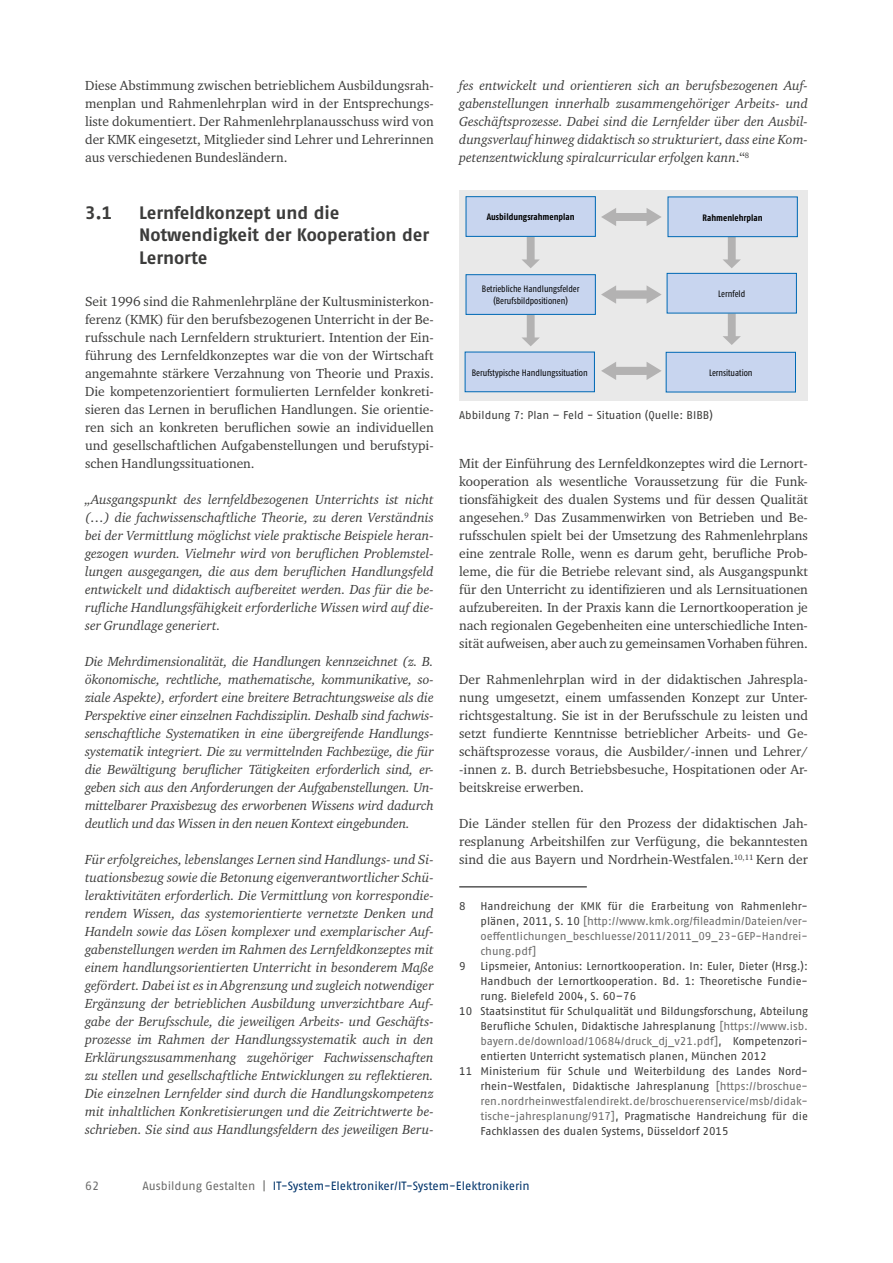
<style>
.page{position:relative;width:893px;height:1263px;background:#fff}
.page>*{position:absolute;margin:0;border:0;box-sizing:border-box;transform-origin:0 0}
.id262{font:700 18px/22.5px "Fago Pro";letter-spacing:-.005em;color:#3c3c3b}
.id252{font:italic 13.5px/18px "Charter ITC Pro";color:#3c3c3b;text-align:justify}
.id251{font:13.5px/18px "Charter ITC Pro";color:#3c3c3b;text-align:justify}
.id252-2{font:13.5px/18px "Charter ITC Pro";color:#3c3c3b;text-align:justify}
.t1{font:12px "Fago Pro";letter-spacing:-.005em;color:#00336a}
.t2{font:12px "Fago Pro";color:#6b6b6a}
.id250{font:11.25px/15px "Fago Pro";letter-spacing:-.005em;color:#3c3c3b;text-align:justify}
.id250-2{font:11.25px/15px "Fago Pro";letter-spacing:.005em;color:#6b6b6a;text-align:justify}
.id266{font:11.25px "Fago Pro";color:#3c3c3b}
.t3{font:condensed 9.3px/12px "Fago Pro";color:#000;text-align:center}
.t4{font:700 condensed 9.3px "Fago Pro";letter-spacing:.005em;color:#000}
.s1{font-style:normal}
.s2{color:#3c3c3b}
.s3{color:#6b6b6a}
</style>
<div class="page">
<hr style="left:459px;top:887px;width:128px;height:1px;background:#000">
<div style="left:459px;top:190px;width:349px;height:211px;background:#e9e9e9"></div>
<svg style="left:601px;top:208px;width:60px;height:18px"></svg>
<svg style="left:601px;top:285px;width:61px;height:19px"></svg>
<svg style="left:601px;top:362px;width:61px;height:18px"></svg>
<svg style="left:522px;top:237px;width:18px;height:31px"></svg>
<svg style="left:723px;top:237px;width:18px;height:31px"></svg>
<svg style="left:723px;top:314px;width:18px;height:31px"></svg>
<svg style="left:522px;top:315px;width:18px;height:31px"></svg>
<div style="left:466px;top:197px;width:129px;height:39px;background:#c8d5ef"></div>
<div style="left:466px;top:196px;width:130px;height:41px;border:1px solid #0069b4"></div>
<div style="left:466px;top:275px;width:129px;height:39px;background:#c8d5ef"></div>
<div style="left:466px;top:274px;width:130px;height:41px;border:1px solid #0069b4"></div>
<div style="left:465px;top:352px;width:129px;height:40px;background:#c8d5ef"></div>
<div style="left:465px;top:352px;width:130px;height:40px;border:1px solid #0069b4"></div>
<div style="left:667px;top:273px;width:129px;height:40px;background:#c8d5ef"></div>
<div style="left:667px;top:273px;width:130px;height:41px;border:1px solid #0069b4"></div>
<div style="left:666px;top:352px;width:129px;height:40px;background:#c8d5ef"></div>
<div style="left:666px;top:352px;width:130px;height:40px;border:1px solid #0069b4"></div>
<div style="left:668px;top:197px;width:129px;height:40px;background:#c8d5ef"></div>
<div style="left:667px;top:196px;width:131px;height:41px;border:1px solid #0069b4"></div>
<p class="id252-2" style="left:85px;top:76px;width:350px">Diese Abstimmung zwischen betrieblichem Ausbildungsrah&shy;menplan und Rahmenlehrplan wird in der Entsprechungs&shy;liste dokumentiert. Der Rahmenlehrplanausschuss wird von der KMK eingesetzt, Mitglieder sind Lehrer und Lehrerinnen aus verschiedenen Bundesländern.</p>
<h2 class="id262" style="left:85px;top:201px;width:29px">3.1</h2>
<h2 class="id262" style="left:139px;top:201px;width:292px">Lernfeldkonzept und die<br>Notwendigkeit der Kooperation der<br>Lernorte</h2>
<p class="id251" style="left:85px;top:292px;width:350px">Seit 1996 sind die Rahmenlehrpläne der Kultusministerkon&shy;ferenz (KMK) für den berufsbezogenen Unterricht in der Be&shy;rufsschule nach Lernfeldern strukturiert. Intention der Ein&shy;führung des Lernfeldkonzeptes war die von der Wirtschaft angemahnte stärkere Verzahnung von Theorie und Praxis.<br>Die kompetenzorientiert formulierten Lernfelder konkreti&shy;sieren das Lernen in beruflichen Handlungen. Sie orientie&shy;ren sich an konkreten beruflichen sowie an individuellen und gesellschaftlichen Aufgabenstellungen und berufstypi&shy;schen Handlungssituationen.</p>
<p class="id252" style="left:85px;top:490px;width:350px">„Ausgangspunkt des lernfeldbezogenen Unterrichts ist nicht (…) die fachwissenschaftliche Theorie, zu deren Verständnis bei der Vermittlung möglichst viele praktische Beispiele heran&shy;gezogen wurden. Vielmehr wird von beruflichen Problemstel&shy;lungen ausgegangen, die aus dem beruflichen Handlungsfeld entwickelt und didaktisch aufbereitet werden. Das für die be&shy;rufliche Handlungsfähigkeit erforderliche Wissen wird auf die&shy;ser Grundlage generiert.</p>
<p class="id252" style="left:85px;top:652px;width:350px">Die Mehrdimensionalität, die Handlungen kennzeichnet (z. B. ökonomische, rechtliche, mathematische, kommunikative, so&shy;ziale Aspekte), erfordert eine breitere Betrachtungsweise als die Perspektive einer einzelnen Fachdisziplin. Deshalb sind fachwis&shy;senschaftliche Systematiken in eine übergreifende Handlungs&shy;systematik integriert. Die zu vermittelnden Fachbezüge, die für die Bewältigung beruflicher Tätigkeiten erforderlich sind, er&shy;geben sich aus den Anforderungen der Aufgabenstellungen. Un&shy;mittelbarer Praxisbezug des erworbenen Wissens wird dadurch deutlich und das Wissen in den neuen Kontext eingebunden.</p>
<p class="id252" style="left:85px;top:850px;width:350px">Für erfolgreiches, lebenslanges Lernen sind Handlungs- und Si&shy;tuationsbezug sowie die Betonung eigenverantwortlicher Schü&shy;leraktivitäten erforderlich. Die Vermittlung von korrespondie&shy;rendem Wissen, das systemorientierte vernetzte Denken und Handeln sowie das Lösen komplexer und exemplarischer Auf&shy;gabenstellungen werden im Rahmen des Lernfeldkonzeptes mit einem handlungsorientierten Unterricht in besonderem Maße gefördert. Dabei ist es in Abgrenzung und zugleich notwendiger Ergänzung der betrieblichen Ausbildung unverzichtbare Auf&shy;gabe der Berufsschule, die jeweiligen Arbeits- und Geschäfts&shy;prozesse im Rahmen der Handlungssystematik auch in den Erklärungszusammenhang zugehöriger Fachwissenschaften zu stellen und gesellschaftliche Entwicklungen zu reflektieren.<br>Die einzelnen Lernfelder sind durch die Handlungskompetenz mit inhaltlichen Konkretisierungen und die Zeitrichtwerte be&shy;schrieben. Sie sind aus Handlungsfeldern des jeweiligen Beru-</p>
<p class="id252" style="left:459px;top:76px;width:350px">fes entwickelt und orientieren sich an berufsbezogenen Auf&shy;gabenstellungen innerhalb zusammengehöriger Arbeits- und Geschäftsprozesse. Dabei sind die Lernfelder über den Ausbil&shy;dungsverlauf hinweg didaktisch so strukturiert, dass eine Kom&shy;petenzentwicklung spiralcurricular erfolgen kann<span class="s1">.“</span><sup>8</sup></p>
<p class="t4" style="left:487px;top:212px;width:89px">Ausbildungsrahmenplan</p>
<p class="t4" style="left:703px;top:212px;width:62px">Rahmenlehrplan</p>
<p class="t3" style="left:482px;top:283px;width:99px">Betriebliche Handlungsfelder (Berufsbildpositionen)</p>
<p class="t3" style="left:718px;top:288px;width:29px">Lernfeld</p>
<p class="t3" style="left:472px;top:367px;width:117px">Berufstypische Handlungssituation</p>
<p class="t3" style="left:709px;top:367px;width:45px">Lernsituation</p>
<p class="id266" style="left:459px;top:408px;width:255px">Abbildung 7: Plan – Feld - Situation (Quelle: BIBB)</p>
<p class="id251" style="left:459px;top:454px;width:350px">Mit der Einführung des Lernfeldkonzeptes wird die Lernort&shy;kooperation als wesentliche Voraussetzung für die Funk&shy;tionsfähigkeit des dualen Systems und für dessen Qualität angesehen.<sup>9</sup> Das Zusammenwirken von Betrieben und Be&shy;rufsschulen spielt bei der Umsetzung des Rahmenlehrplans eine zentrale Rolle, wenn es darum geht, berufliche Prob&shy;leme, die für die Betriebe relevant sind, als Ausgangspunkt für den Unterricht zu identifizieren und als Lernsituationen aufzubereiten. In der Praxis kann die Lernortkooperation je nach regionalen Gegebenheiten eine unterschiedliche Inten&shy;sität aufweisen, aber auch zu gemeinsamen Vorhaben führen.</p>
<p class="id252-2" style="left:459px;top:670px;width:350px">Der Rahmenlehrplan wird in der didaktischen Jahrespla&shy;nung umgesetzt, einem umfassenden Konzept zur Unter&shy;richtsgestaltung. Sie ist in der Berufsschule zu leisten und setzt fundierte Kenntnisse betrieblicher Arbeits- und Ge&shy;schäftsprozesse voraus, die Ausbilder/-innen und Lehrer/ -innen z. B. durch Betriebsbesuche, Hospitationen oder Ar&shy;beitskreise erwerben.</p>
<p class="id252-2" style="left:459px;top:814px;width:350px">Die Länder stellen für den Prozess der didaktischen Jah&shy;resplanung Arbeitshilfen zur Verfügung, die bekanntesten sind die aus Bayern und Nordrhein-Westfalen.<sup>10,11</sup> Kern der</p>
<p class="id250" style="left:459px;top:899px;width:8px">8</p>
<p class="id250-2" style="left:480px;top:899px;width:329px"><span class="s2">Handreichung der KMK für die Erarbeitung von Rahmenlehr&shy;plänen, 2011, S. 10</span> [http://www.kmk.org/fileadmin/Dateien/ver&shy;oeffentlichungen_beschluesse/2011/2011_09_23-GEP-Handrei&shy;chung.pdf]</p>
<p class="id250" style="left:459px;top:959px;width:8px">9</p>
<p class="id250" style="left:480px;top:959px;width:329px">Lipsmeier, Antonius: Lernortkooperation. In: Euler, Dieter (Hrsg.):<br>Handbuch der Lernortkooperation. Bd. 1: Theoretische Fundie&shy;rung. Bielefeld 2004, S. 60–76</p>
<p class="id250" style="left:480px;top:1004px;width:329px;text-indent:-21px">10 Staatsinstitut für Schulqualität und Bildungsforschung, Abteilung Berufliche Schulen, Didaktische Jahresplanung <span class="s3">[https://www.isb. bayern.de/download/10684/druck_dj_v21.pdf]</span>, Kompetenzori&shy;entierten Unterricht systematisch planen, München 2012</p>
<p class="id250" style="left:480px;top:1064px;width:329px;text-indent:-21px">11 Ministerium für Schule und Weiterbildung des Landes Nord&shy;rhein-Westfalen, Didaktische Jahresplanung <span class="s3">[https://broschue&shy;ren.nordrheinwestfalendirekt.de/broschuerenservice/msb/didak&shy;tische-jahresplanung/917]</span>, Pragmatische Handreichung für die Fachklassen des dualen Systems, Düsseldorf 2015</p>
<p class="t2" style="left:85px;top:1178px;width:15px">62</p>
<p class="t1" style="left:142px;top:1178px;width:389px"><span class="s3">Ausbildung Gestalten |</span> IT-System-Elektroniker/IT-System-Elektronikerin</p>
</div>
